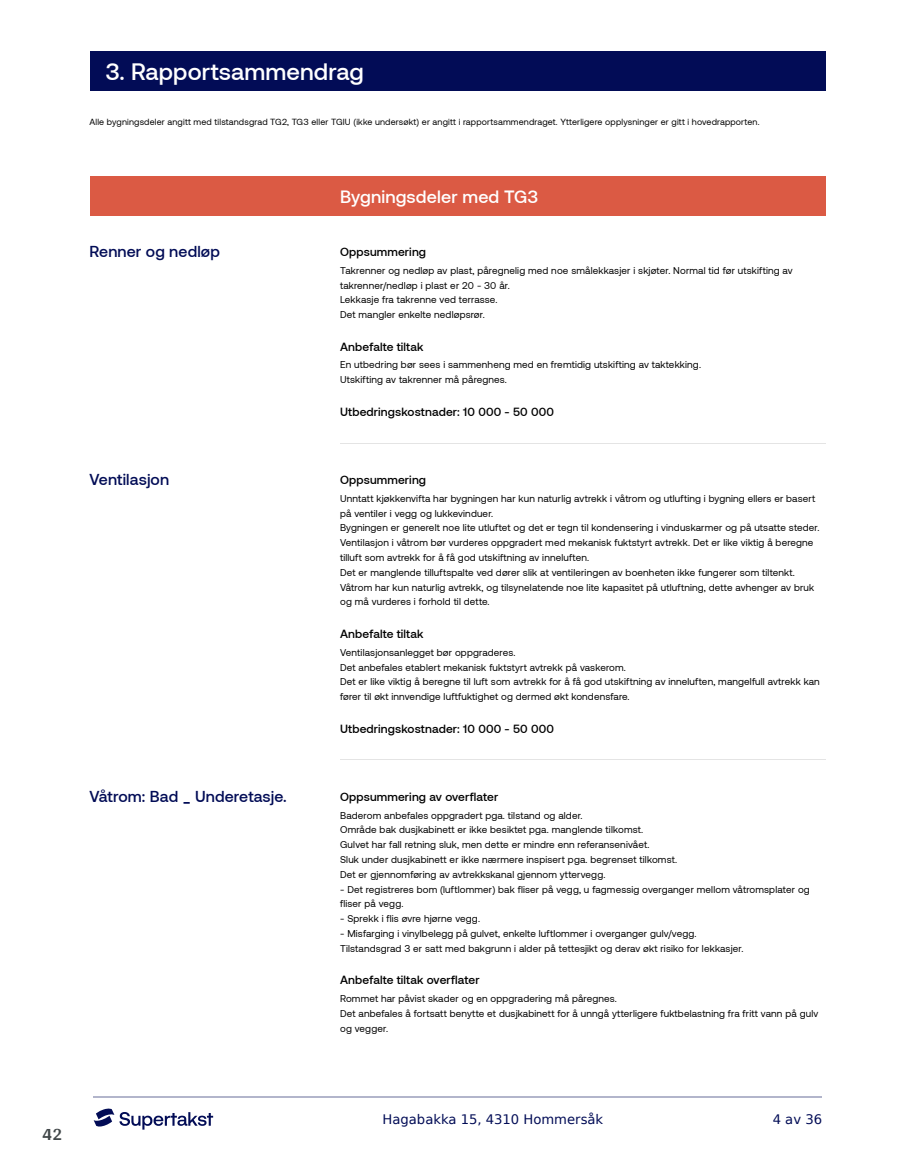
<style>
.page{position:relative;width:915px;height:1172px;background:#fff}
.page>*{position:absolute;margin:0;border:0;box-sizing:border-box;transform-origin:0 0}
.t1{font:500 23.7px "Aeonik";letter-spacing:.005em;color:#fff}
.t2{font:700 18px "Arya";color:#414749}
.t3{font:500 17.7px "Aeonik";letter-spacing:.01em;color:#fff}
.t4{font:500 15.75px "Aeonik";letter-spacing:.01em;color:#020c56}
.t5{font:13.2px "DejaVu Sans";color:#020c56}
.t6{font:500 11.85px "Aeonik";letter-spacing:.015em;color:#000}
.t7{font:9.9px/14.9px "Aeonik";letter-spacing:.015em;color:#000}
.t8{font:8.85px "Aeonik";letter-spacing:.02em;color:#000}
</style>
<div class="page">
<hr style="left:93px;top:1097px;width:728px;height:1px;background:#b2b5cb">
<svg style="left:94px;top:1108px;width:119px;height:21px"></svg>
<div style="left:89px;top:52px;width:736px;height:39px;background:#020c56"></div>
<div style="left:89px;top:176px;width:736px;height:39px;background:#db5a44"></div>
<hr style="left:340px;top:442px;width:485px;height:1px;background:#e4e4e4">
<hr style="left:340px;top:759px;width:485px;height:1px;background:#e4e4e4">
<h1 class="t1" style="left:105px;top:59px;width:260px">3. Rapportsammendrag</h1>
<p class="t8" style="left:89px;top:117px;width:671px">Alle bygningsdeler angitt med tilstandsgrad TG2, TG3 eller TGIU (ikke undersøkt) er angitt i rapportsammendraget. Ytterligere opplysninger er gitt i hovedrapporten.</p>
<h3 class="t3" style="left:340px;top:187px;width:199px">Bygningsdeler med TG3</h3>
<h3 class="t4" style="left:89px;top:243px;width:132px">Renner og nedløp</h3>
<p class="t6" style="left:340px;top:245px;width:87px">Oppsummering</p>
<p class="t7" style="left:340px;top:263px;width:454px">Takrenner og nedløp av plast, påregnelig med noe smålekkasjer i skjøter. Normal tid før utskifting av takrenner/nedløp i plast er 20 - 30 år.<br>Lekkasje fra takrenne ved terrasse.<br>Det mangler enkelte nedløpsrør.</p>
<p class="t6" style="left:340px;top:340px;width:85px">Anbefalte tiltak</p>
<p class="t7" style="left:340px;top:358px;width:362px">En utbedring bør sees i sammenheng med en fremtidig utskifting av taktekking.<br>Utskifting av takrenner må påregnes.</p>
<p class="t6" style="left:340px;top:405px;width:215px">Utbedringskostnader: 10 000 - 50 000</p>
<h3 class="t4" style="left:89px;top:471px;width:81px">Ventilasjon</h3>
<p class="t6" style="left:340px;top:473px;width:87px">Oppsummering</p>
<p class="t7" style="left:340px;top:491px;width:481px">Unntatt kjøkkenvifta har bygningen har kun naturlig avtrekk i våtrom og utlufting i bygning ellers er basert på ventiler i vegg og lukkevinduer.<br>Bygningen er generelt noe lite utluftet og det er tegn til kondensering i vinduskarmer og på utsatte steder.<br>Ventilasjon i våtrom bør vurderes oppgradert med mekanisk fuktstyrt avtrekk. Det er like viktig å beregne tilluft som avtrekk for å få god utskiftning av inneluften.<br>Det er manglende tilluftspalte ved dører slik at ventileringen av boenheten ikke fungerer som tiltenkt.<br>Våtrom har kun naturlig avtrekk, og tilsynelatende noe lite kapasitet på utluftning, dette avhenger av bruk og må vurderes i forhold til dette.</p>
<p class="t6" style="left:340px;top:627px;width:85px">Anbefalte tiltak</p>
<p class="t7" style="left:340px;top:645px;width:481px">Ventilasjonsanlegget bør oppgraderes.<br>Det anbefales etablert mekanisk fuktstyrt avtrekk på vaskerom.<br>Det er like viktig å beregne til luft som avtrekk for å få god utskiftning av inneluften, mangelfull avtrekk kan fører til økt innvendige luftfuktighet og dermed økt kondensfare.</p>
<p class="t6" style="left:340px;top:722px;width:215px">Utbedringskostnader: 10 000 - 50 000</p>
<h3 class="t4" style="left:89px;top:787px;width:198px">Våtrom: Bad _ Underetasje.</h3>
<p class="t6" style="left:340px;top:790px;width:160px">Oppsummering av overflater</p>
<p class="t7" style="left:340px;top:808px;width:338px">Baderom anbefales oppgradert pga. tilstand og alder.<br>Område bak dusjkabinett er ikke besiktet pga. manglende tilkomst.<br>Gulvet har fall retning sluk, men dette er mindre enn referansenivået.<br>Sluk under dusjkabinett er ikke nærmere inspisert pga. begrenset tilkomst.<br>Det er gjennomføring av avtrekkskanal gjennom yttervegg.</p>
<p class="t7" style="left:340px;top:882px;width:471px">- Det registreres bom (luftlommer) bak fliser på vegg, u fagmessig overganger mellom våtromsplater og fliser på vegg.</p>
<p class="t7" style="left:340px;top:911px;width:141px">- Sprekk i flis øvre hjørne vegg.</p>
<p class="t7" style="left:340px;top:926px;width:405px">- Misfarging i vinylbelegg på gulvet, enkelte luftlommer i overganger gulv/vegg.<br>Tilstandsgrad 3 er satt med bakgrunn i alder på tettesjikt og derav økt risiko for lekkasjer.</p>
<p class="t6" style="left:340px;top:974px;width:141px">Anbefalte tiltak overflater</p>
<p class="t7" style="left:340px;top:991px;width:479px">Rommet har påvist skader og en oppgradering må påregnes.<br>Det anbefales å fortsatt benytte et dusjkabinett for å unngå ytterligere fuktbelastning fra fritt vann på gulv og vegger.</p>
<h2 class="t2" style="left:43px;top:1123px;width:21px">42</h2>
<h3 class="t5" style="left:382px;top:1108px;width:222px">Hagabakka 15, 4310 Hommersåk</h3>
<h3 class="t5" style="left:772px;top:1108px;width:51px">4 av 36</h3>
</div>
